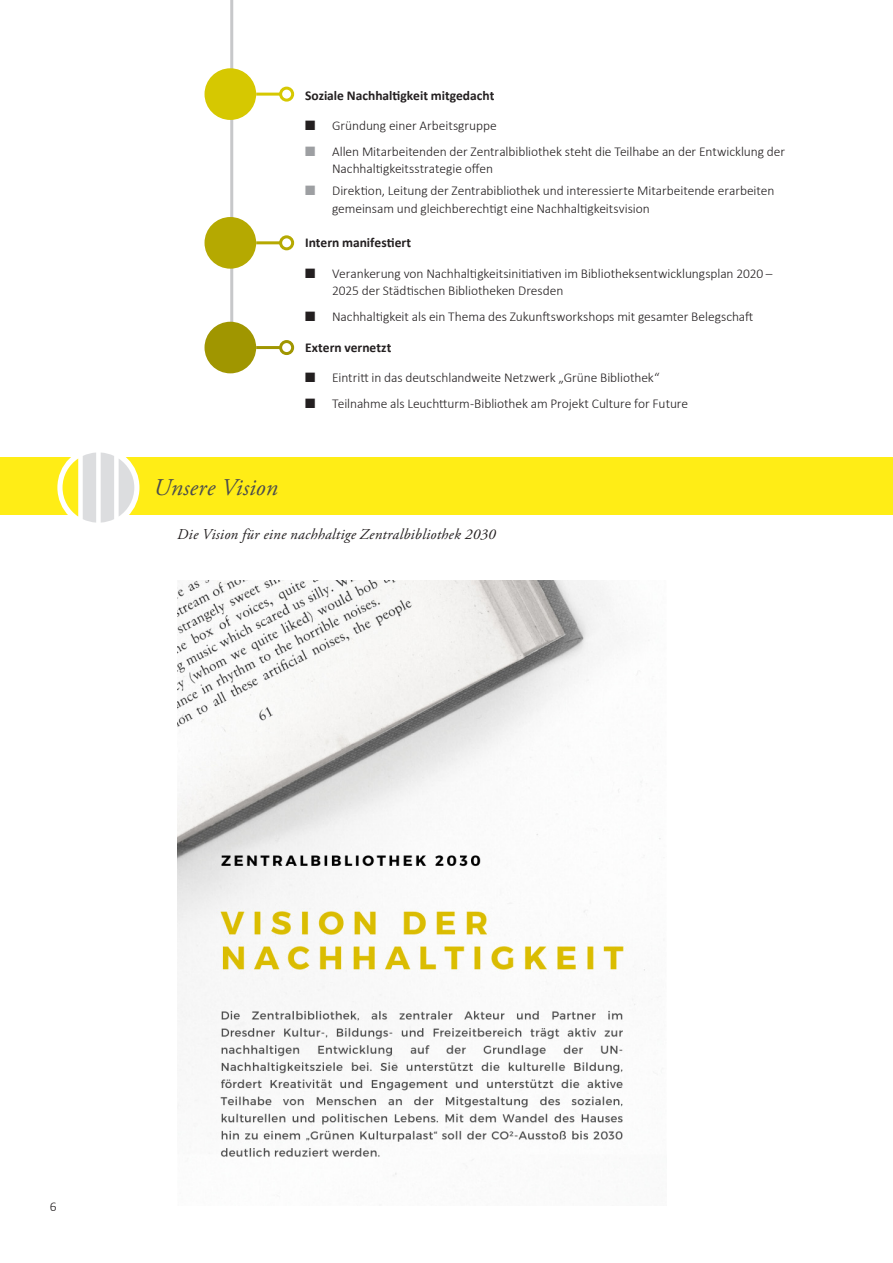
<style>
.page{position:relative;width:893px;height:1263px;background:#fff}
.page>*{position:absolute;margin:0;border:0;box-sizing:border-box;transform-origin:0 0}
._15_Marginalien{font:italic 24px "Adobe Garamond Pro";letter-spacing:.01em;color:#4b4c4d}
._15_Marginalien-2{font:italic 15px "Adobe Garamond Pro";letter-spacing:.015em;color:#231f20}
.t1{font:300 13.5px/17.5px "Calibri";letter-spacing:-.005em;color:#231f20}
._15_Mengentext_A4{font:700 13.5px "Calibri";color:#231f20}
.s1{color:#9d9fa2}
</style>
<div class="page">
<hr style="left:230px;top:0;width:3px;height:372px;background:#c7c8ca">
<div style="left:0;top:457px;width:893px;height:58px;background:#ffed16"></div>
<div style="left:57px;top:446px;width:82px;height:83px;border:6px solid #fff;border-radius:50%"></div>
<svg style="left:57px;top:446px;width:77px;height:78px"></svg>
<div style="left:205px;top:68px;width:51px;height:52px;background:#d6c801;border-radius:50%"></div>
<div style="left:205px;top:217px;width:51px;height:52px;background:#b5a901;border-radius:50%"></div>
<div style="left:205px;top:322px;width:51px;height:51px;background:#a09600;border-radius:50%"></div>
<hr style="left:256px;top:93px;width:25px;height:3px;background:#d6c801">
<div style="left:279px;top:87px;width:15px;height:15px;border:3px solid #d6c801;border-radius:50%"></div>
<hr style="left:256px;top:241px;width:25px;height:3px;background:#b5a901">
<div style="left:279px;top:235px;width:15px;height:15px;border:3px solid #b5a901;border-radius:50%"></div>
<hr style="left:256px;top:346px;width:25px;height:3px;background:#a09600">
<div style="left:279px;top:340px;width:15px;height:15px;border:3px solid #a09600;border-radius:50%"></div>
<img style="left:177px;top:580px;width:484px;height:596px">
<p class="_15_Mengentext_A4" style="left:305px;top:86px;width:191px">Soziale Nachhaltigkeit mitgedacht</p>
<p class="t1" style="left:305px;top:116px;width:193px">■ Gründung einer Arbeitsgruppe</p>
<p class="t1" style="left:332px;top:142px;width:455px;text-indent:-27px"><span class="s1">■</span> Allen Mitarbeitenden der Zentralbibliothek steht die Teilhabe an der Entwicklung der<br>Nachhaltigkeitsstrategie offen</p>
<p class="t1" style="left:332px;top:182px;width:444px;text-indent:-27px"><span class="s1">■</span> Direktion, Leitung der Zentrabibliothek und interessierte Mitarbeitende erarbeiten gemeinsam und gleichberechtigt eine Nachhaltigkeitsvision</p>
<p class="_15_Mengentext_A4" style="left:305px;top:233px;width:108px">Intern manifestiert</p>
<p class="t1" style="left:332px;top:264px;width:442px;text-indent:-27px">■ Verankerung von Nachhaltigkeitsinitiativen im Bibliotheksentwicklungsplan 2020 –<br>2025 der Städtischen Bibliotheken Dresden</p>
<p class="t1" style="left:305px;top:308px;width:450px">■ Nachhaltigkeit als ein Thema des Zukunftsworkshops mit gesamter Belegschaft</p>
<p class="_15_Mengentext_A4" style="left:305px;top:337px;width:88px">Extern vernetzt</p>
<p class="t1" style="left:305px;top:368px;width:356px">■ Eintritt in das deutschlandweite Netzwerk „Grüne Bibliothek“</p>
<p class="t1" style="left:305px;top:394px;width:385px">■ Teilnahme als Leuchtturm-Bibliothek am Projekt Culture for Future</p>
<p class="_15_Marginalien" style="left:153px;top:473px;width:126px">Unsere Vision</p>
<p class="_15_Marginalien-2" style="left:177px;top:526px;width:320px">Die Vision für eine nachhaltige Zentralbibliothek 2030</p>
<p class="t1" style="left:50px;top:1197px;width:8px">6</p>
</div>
